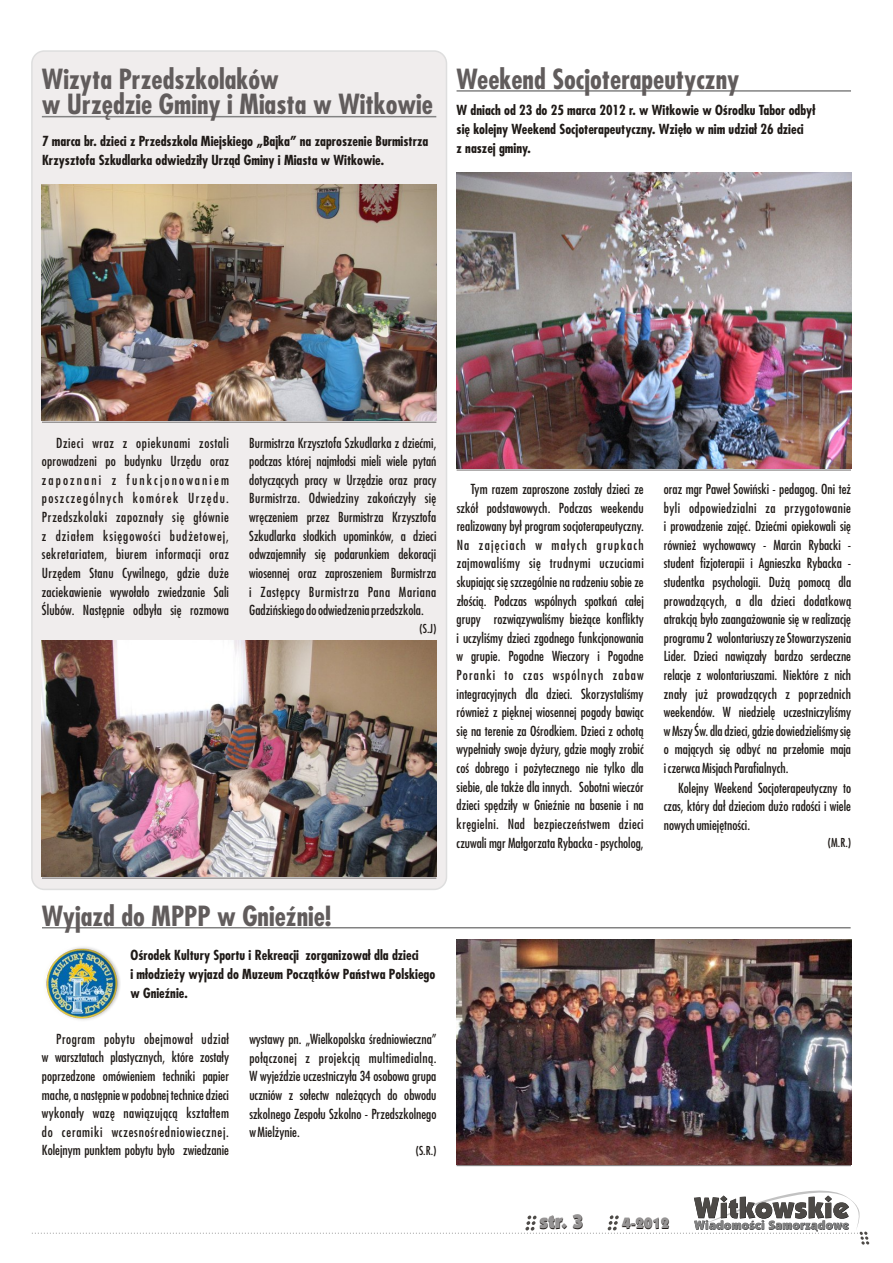
<style>
.page{position:relative;width:893px;height:1263px;background:#fff}
.page>*{position:absolute;margin:0;border:0;box-sizing:border-box;transform-origin:0 0}
.t1{font:700 27px/25.8px "Fujiyama";color:#615c5c}
.t2{font:900 19.5px "Kabel IT Cby BT";color:#1f1a17}
.t3{font:900 15px "Kabel IT Cby BT";color:#1f1a17}
.t4{font:13.5px/18.6px "Fujiyama";color:#1f1a17;text-align:justify}
.t5{font:700 13.5px/18.9px "Fujiyama";color:#1f1a17}
.t6{font:12px "Fujiyama";color:#1f1a17}
</style>
<div class="page">
<div style="left:31px;top:50px;width:416px;height:840px;background:#f0eded;border:2px solid #dedede;border-radius:12px"></div>
<svg style="left:32px;top:1190px;width:837px;height:54px"></svg>
<hr style="left:42px;top:116px;width:394px;height:1px;background:#828282">
<hr style="left:457px;top:90px;width:394px;height:2px;background:#828282">
<hr style="left:457px;top:470px;width:394px;height:1px;background:#737070">
<hr style="left:42px;top:927px;width:809px;height:1px;background:#828282">
<hr style="left:457px;top:1165px;width:394px;height:1px;background:#737070">
<img style="left:457px;top:173px;width:394px;height:295px">
<img style="left:457px;top:940px;width:394px;height:224px">
<img style="left:46px;top:947px;width:74px;height:73px">
<img style="left:42px;top:185px;width:395px;height:235px">
<img style="left:42px;top:641px;width:394px;height:235px">
<hr style="left:42px;top:422px;width:394px;height:1px;background:#737070">
<hr style="left:42px;top:878px;width:394px;height:1px;background:#737070">
<h1 class="t1" style="left:42px;top:69px;width:393px">Wizyta Przedszkolaków<br>w Urzędzie Gminy i Miasta w Witkowie</h1>
<p class="t5" style="left:42px;top:133px;width:388px">7 marca br. dzieci z Przedszkola Miejskiego „Bajka” na zaproszenie Burmistrza<br>Krzysztofa Szkudlarka odwiedziły Urząd Gminy i Miasta w Witkowie.</p>
<h1 class="t1" style="left:457px;top:69px;width:284px">Weekend Socjoterapeutyczny</h1>
<p class="t5" style="left:457px;top:102px;width:360px">W dniach od 23 do 25 marca 2012 r. w Witkowie w Ośrodku Tabor odbył się kolejny Weekend Socjoterapeutyczny. Wzięło w nim udział 26 dzieci<br>z naszej gminy.</p>
<p class="t4" style="left:42px;top:434px;width:189px;text-indent:14px">Dzieci wraz z opiekunami zostali oprowadzeni po budynku Urzędu oraz zapoznani z funkcjonowaniem poszczególnych komórek Urzędu.<br>Przedszkolaki zapoznały się głównie z działem księgowości budżetowej, sekretariatem, biurem informacji oraz Urzędem Stanu Cywilnego, gdzie duże zaciekawienie wywołało zwiedzanie Sali Ślubów. Następnie odbyła się rozmowa</p>
<p class="t4" style="left:249px;top:434px;width:189px">Burmistrza Krzysztofa Szkudlarka z dziećmi, podczas której najmłodsi mieli wiele pytań dotyczących pracy w Urzędzie oraz pracy Burmistrza. Odwiedziny zakończyły się wręczeniem przez Burmistrza Krzysztofa Szkudlarka słodkich upominków, a dzieci odwzajemniły się podarunkiem dekoracji wiosennej oraz zaproszeniem Burmistrza i Zastępcy Burmistrza Pana Mariana Gadzińskiego do odwiedzenia przedszkola.</p>
<p class="t6" style="left:419px;top:623px;width:18px">(S.J)</p>
<p class="t4" style="left:457px;top:481px;width:189px;text-indent:14px">Tym razem zaproszone zostały dzieci ze szkół podstawowych. Podczas weekendu realizowany był program socjoterapeutyczny.<br>Na zajęciach w małych grupkach zajmowaliśmy się trudnymi uczuciami skupiając się szczególnie na radzeniu sobie ze złością. Podczas wspólnych spotkań całej grupy rozwiązywaliśmy bieżące konflikty i uczyliśmy dzieci zgodnego funkcjonowania w grupie. Pogodne Wieczory i Pogodne Poranki to czas wspólnych zabaw integracyjnych dla dzieci. Skorzystaliśmy również z pięknej wiosennej pogody bawiąc się na terenie za Ośrodkiem. Dzieci z ochotą wypełniały swoje dyżury, gdzie mogły zrobić coś dobrego i pożytecznego nie tylko dla siebie, ale także dla innych. Sobotni wieczór dzieci spędziły w Gnieźnie na basenie i na kręgielni. Nad bezpieczeństwem dzieci czuwali mgr Małgorzata Rybacka - psycholog,</p>
<p class="t4" style="left:664px;top:481px;width:189px">oraz mgr Paweł Sowiński - pedagog. Oni też byli odpowiedzialni za przygotowanie i prowadzenie zajęć. Dziećmi opiekowali się również wychowawcy - Marcin Rybacki - student fizjoterapii i Agnieszka Rybacka - studentka psychologii. Dużą pomocą dla prowadzących, a dla dzieci dodatkową atrakcją było zaangażowanie się w realizację programu 2 wolontariuszy ze Stowarzyszenia Lider. Dzieci nawiązały bardzo serdeczne relacje z wolontariuszami. Niektóre z nich znały już prowadzących z poprzednich weekendów. W niedzielę uczestniczyliśmy wMszy Św. dla dzieci, gdzie dowiedzieliśmy się o mających się odbyć na przełomie maja iczerwca Misjach Parafialnych.</p>
<p class="t4" style="left:664px;top:779px;width:189px;text-indent:14px">Kolejny Weekend Socjoterapeutyczny to czas, który dał dzieciom dużo radości i wiele nowych umiejętności.</p>
<p class="t6" style="left:828px;top:838px;width:25px">(M.R.)</p>
<h1 class="t1" style="left:42px;top:906px;width:291px">Wyjazd do MPPP w Gnieźnie!</h1>
<p class="t5" style="left:131px;top:947px;width:306px">Ośrodek Kultury Sportu i Rekreacji zorganizował dla dzieci<br>i młodzieży wyjazd do Muzeum Początków Państwa Polskiego w Gnieźnie.</p>
<p class="t4" style="left:42px;top:1030px;width:189px;text-indent:14px">Program pobytu obejmował udział w warsztatach plastycznych, które zostały poprzedzone omówieniem techniki papier mache, a następnie w podobnej technice dzieci wykonały wazę nawiązującą kształtem do ceramiki wczesnośredniowiecznej.<br>Kolejnym punktem pobytu było zwiedzanie</p>
<p class="t4" style="left:249px;top:1031px;width:189px">wystawy pn. „Wielkopolska średniowieczna” połączonej z projekcją multimedialną.<br>W wyjeździe uczestniczyła 34 osobowa grupa uczniów z sołectw należących do obwodu szkolnego Zespołu Szkolno - Przedszkolnego w Mielżynie.</p>
<p class="t6" style="left:416px;top:1145px;width:22px">(S.R.)</p>
<h2 class="t2" style="left:540px;top:1214px;width:46px">str. 3</h2>
<p class="t3" style="left:622px;top:1218px;width:49px">4-2012</p>
</div>
